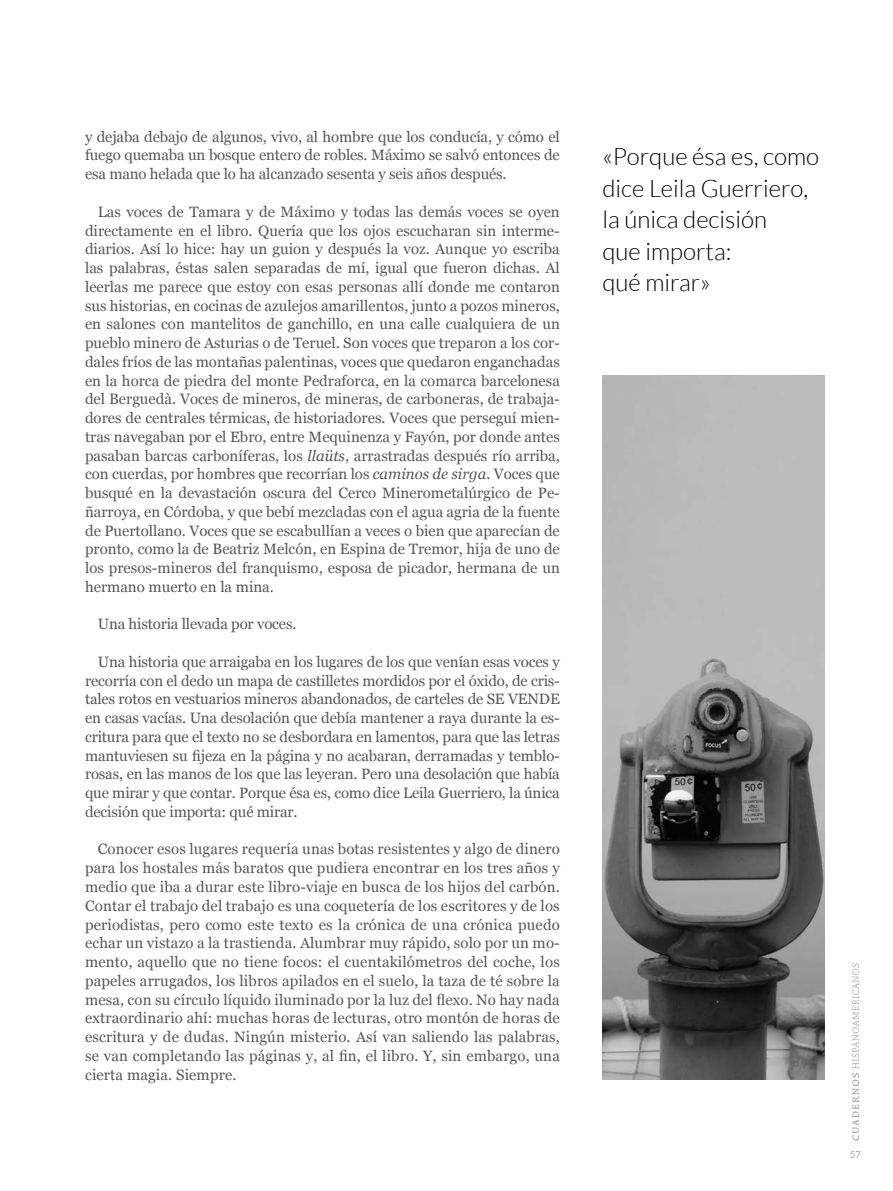
<style>
.page{position:relative;width:893px;height:1191px;background:#fff}
.page>*{position:absolute;margin:0;border:0;box-sizing:border-box;transform-origin:0 0}
.t1{font:300 24px/31.5px "Lato";color:#000}
.t2{font:15px/18.8px "Georgia";letter-spacing:-.01em;color:#575756;text-align:justify}
.t3{font:9.75px "Lato";color:#a4acac}
.s1{font-style:italic}
</style>
<div class="page">
<svg style="left:852px;top:963px;width:7px;height:177px"></svg>
<img style="left:602px;top:376px;width:223px;height:703px">
<p class="t2" style="left:85px;top:127px;width:476px">y dejaba debajo de algunos, vivo, al hombre que los conducía, y cómo el fuego quemaba un bosque entero de robles. Máximo se salvó entonces de esa mano helada que lo ha alcanzado sesenta y seis años después.</p>
<p class="t2" style="left:85px;top:202px;width:476px;text-indent:13px">Las voces de Tamara y de Máximo y todas las demás voces se oyen directamente en el libro. Quería que los ojos escucharan sin interme&shy;diarios. Así lo hice: hay un guion y después la voz. Aunque yo escriba las palabras, éstas salen separadas de mí, igual que fueron dichas. Al leerlas me parece que estoy con esas personas allí donde me contaron sus historias, en cocinas de azulejos amarillentos, junto a pozos mineros, en salones con mantelitos de ganchillo, en una calle cualquiera de un pueblo minero de Asturias o de Teruel. Son voces que treparon a los cor&shy;dales fríos de las montañas palentinas, voces que quedaron enganchadas en la horca de piedra del monte Pedraforca, en la comarca barcelonesa del Berguedà. Voces de mineros, de mineras, de carboneras, de trabaja&shy;dores de centrales térmicas, de historiadores. Voces que perseguí mien&shy;tras navegaban por el Ebro, entre Mequinenza y Fayón, por donde antes pasaban barcas carboníferas, los <span class="s1">llaüts</span>, arrastradas después río arriba, con cuerdas, por hombres que recorrían los <span class="s1">caminos de sirga</span>. Voces que busqué en la devastación oscura del Cerco Minerometalúrgico de Pe&shy;ñarroya, en Córdoba, y que bebí mezcladas con el agua agria de la fuente de Puertollano. Voces que se escabullían a veces o bien que aparecían de pronto, como la de Beatriz Melcón, en Espina de Tremor, hija de uno de los presos-mineros del franquismo, esposa de picador, hermana de un hermano muerto en la mina.</p>
<p class="t2" style="left:98px;top:614px;width:200px">Una historia llevada por voces.</p>
<p class="t2" style="left:85px;top:652px;width:476px;text-indent:13px">Una historia que arraigaba en los lugares de los que venían esas voces y recorría con el dedo un mapa de castilletes mordidos por el óxido, de cris&shy;tales rotos en vestuarios mineros abandonados, de carteles de SE VENDE en casas vacías. Una desolación que debía mantener a raya durante la es&shy;critura para que el texto no se desbordara en lamentos, para que las letras mantuviesen su fijeza en la página y no acabaran, derramadas y temblo&shy;rosas, en las manos de los que las leyeran. Pero una desolación que había que mirar y que contar. Porque ésa es, como dice Leila Guerriero, la única decisión que importa: qué mirar.</p>
<p class="t2" style="left:85px;top:839px;width:476px;text-indent:13px">Conocer esos lugares requería unas botas resistentes y algo de dinero para los hostales más baratos que pudiera encontrar en los tres años y medio que iba a durar este libro-viaje en busca de los hijos del carbón.<br>Contar el trabajo del trabajo es una coquetería de los escritores y de los periodistas, pero como este texto es la crónica de una crónica puedo echar un vistazo a la trastienda. Alumbrar muy rápido, solo por un mo&shy;mento, aquello que no tiene focos: el cuentakilómetros del coche, los papeles arrugados, los libros apilados en el suelo, la taza de té sobre la mesa, con su círculo líquido iluminado por la luz del flexo. No hay nada extraordinario ahí: muchas horas de lecturas, otro montón de horas de escritura y de dudas. Ningún misterio. Así van saliendo las palabras, se van completando las páginas y, al fin, el libro. Y, sin embargo, una cierta magia. Siempre.</p>
<h1 class="t1" style="left:602px;top:141px;width:218px">«Porque ésa es, como dice Leila Guerriero, la única decisión<br>que importa:<br>qué mirar»</h1>
<p class="t3" style="left:850px;top:1148px;width:13px">57</p>
</div>
